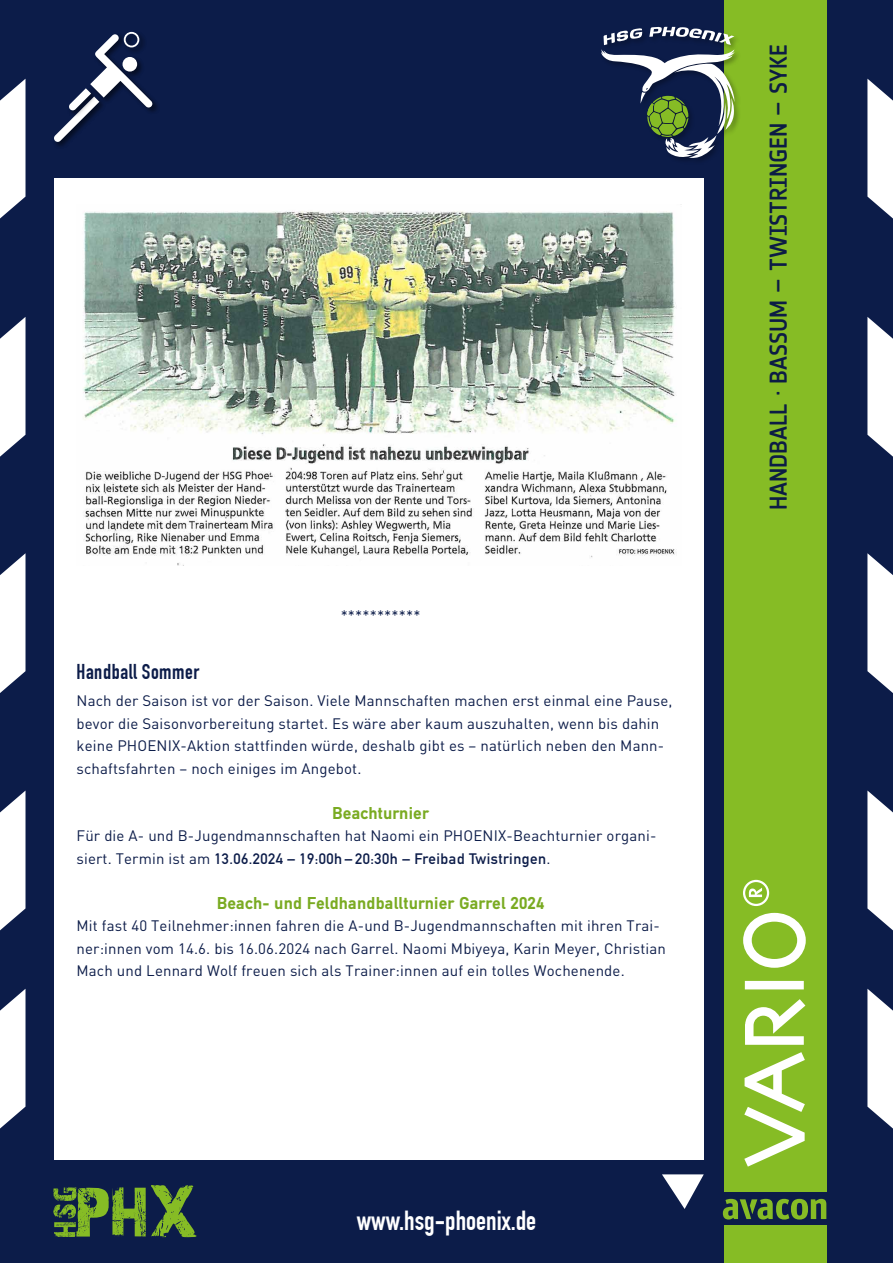
<style>
.page{position:relative;width:893px;height:1263px;background:#0c1c49}
.page>*{position:absolute;margin:0;border:0;box-sizing:border-box;transform-origin:0 0}
.t1{font:700 27px "DIN Condensed";color:#fff}
.t2{font:500 24px "Notes Soft";color:#0c1c45}
.t3{font:700 21px "DIN Condensed";letter-spacing:.025em;color:#0c1c49}
.t4{font:700 18px "DIN Mittel EF";letter-spacing:.01em;color:#7aab22}
.t5{font:15px/22.5px "DIN";letter-spacing:.01em;color:#0c1c49}
.t6{font:15px "DIN Mittelschrift Std";letter-spacing:.03em;color:#0c1c49}
.s1{font-family:"DIN"}
</style>
<div class="page">
<svg style="left:53px;top:1185px;width:143px;height:52px"></svg>
<div style="left:724px;top:0;width:102px;height:1046px;background:#86bc25"></div>
<div style="left:724px;top:1037px;width:102px;height:154px;background:#86bc25"></div>
<div style="left:724px;top:1225px;width:102px;height:38px;background:#86bc25"></div>
<div style="left:54px;top:179px;width:650px;height:981px;background:#fff"></div>
<svg style="left:662px;top:1174px;width:42px;height:35px"></svg>
<svg style="left:723px;top:1199px;width:103px;height:20px"></svg>
<svg style="left:745px;top:981px;width:59px;height:8px"></svg>
<svg style="left:744px;top:1052px;width:61px;height:114px"></svg>
<svg style="left:743px;top:913px;width:63px;height:55px"></svg>
<svg style="left:745px;top:999px;width:60px;height:46px"></svg>
<svg style="left:743px;top:880px;width:26px;height:26px"></svg>
<div style="left:53px;top:95px;width:53px;height:54px;background:#000;opacity:.3"></div>
<div style="left:89px;top:33px;width:71px;height:82px;background:#000;opacity:.3"></div>
<svg style="left:54px;top:32px;width:98px;height:110px"></svg>
<div style="left:600px;top:25px;width:142px;height:141px;background:#000;opacity:.3"></div>
<svg style="left:601px;top:27px;width:134px;height:134px"></svg>
<svg style="left:0;top:317px;width:26px;height:140px"></svg>
<svg style="left:867px;top:317px;width:26px;height:140px;background:#d4d7df"></svg>
<svg style="left:0;top:79px;width:26px;height:140px"></svg>
<svg style="left:867px;top:79px;width:26px;height:140px;background:#d4d7df"></svg>
<svg style="left:0;top:553px;width:26px;height:140px;background:#d4d7df"></svg>
<svg style="left:867px;top:553px;width:26px;height:140px;background:#d4d7df"></svg>
<svg style="left:0;top:989px;width:26px;height:140px;background:#d4d7df"></svg>
<svg style="left:867px;top:989px;width:26px;height:140px;background:#d4d7df"></svg>
<svg style="left:0;top:790px;width:26px;height:141px"></svg>
<svg style="left:867px;top:790px;width:26px;height:141px"></svg>
<img style="left:83px;top:211px;width:594px;height:354px">
<p class="t5" style="left:341px;top:604px;width:81px">***********</p>
<h3 class="t3" style="left:77px;top:659px;width:124px">Handball Sommer</h3>
<p class="t5" style="left:77px;top:689px;width:597px">Nach der Saison ist vor der Saison. Viele Mannschaften machen erst einmal eine Pause, bevor die Saisonvorbereitung startet. Es wäre aber kaum auszuhalten, wenn bis dahin keine PHOENIX-Aktion stattfinden würde, deshalb gibt es – natürlich neben den Mann&shy;schaftsfahrten – noch einiges im Angebot.</p>
<p class="t4" style="left:332px;top:802px;width:98px">Beachturnier</p>
<p class="t5" style="left:77px;top:824px;width:581px">Für die A- und B-Jugendmannschaften hat Naomi ein PHOENIX-Beachturnier organi-</p>
<p class="t6" style="left:77px;top:849px;width:475px"><span class="s1">siert. Termin ist am</span> 13.06.2024 – 19:00h – 20:30h – Freibad Twistringen<span class="s1">.</span></p>
<p class="t4" style="left:217px;top:892px;width:329px">Beach- und Feldhandballturnier Garrel 2024</p>
<p class="t5" style="left:77px;top:914px;width:591px">Mit fast 40 Teilnehmer:innen fahren die A-und B-Jugendmannschaften mit ihren Trai&shy;ner:innen vom 14.6. bis 16.06.2024 nach Garrel. Naomi Mbiyeya, Karin Meyer, Christian<br>Mach und Lennard Wolf freuen sich als Trainer:innen auf ein tolles Wochenende.</p>
<h1 class="t1" style="left:357px;top:1205px;width:181px">www.hsg-phoenix.de</h1>
<h2 class="t2" style="left:765px;top:510px;width:467px;rotate:-90deg">Handball · Bassum – Twistringen – Syke</h2>
</div>
